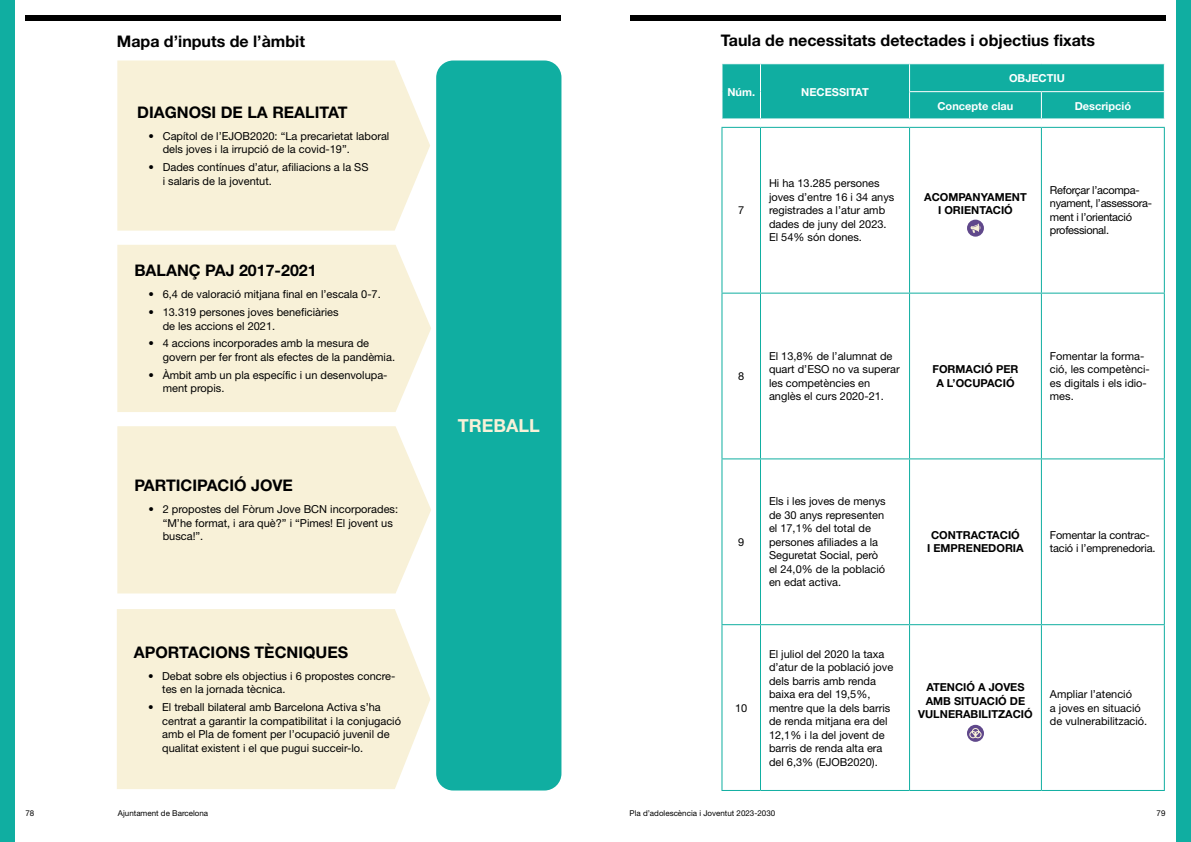
<style>
.page{position:relative;width:1191px;height:842px;background:#fff}
.page>*{position:absolute;margin:0;border:0;box-sizing:border-box;transform-origin:0 0}
.t1{font:700 18px "Helvetica Neue LT Std";color:#f8f1d8}
.t2{font:700 16px "Helvetica Neue LT Std";color:#000}
.t3{font:11px/13.5px "Helvetica Neue LT Std";color:#000}
.t4{font:700 11px/13.5px "Helvetica Neue LT Std";color:#000;text-align:center}
.t5{font:11px/13.5px "Helvetica Neue LT Std";letter-spacing:-.025em;color:#000}
.t6{font:700 11px "Helvetica Neue LT Std";color:#fff}
.t7{font:8px "Helvetica Neue LT Std";color:#000}
</style>
<div class="page">
<div style="left:0;top:0;width:14px;height:842px;background:#10aea1"></div>
<div style="left:117px;top:61px;width:313px;height:170px;background:#f8f1d8"></div>
<div style="left:117px;top:245px;width:314px;height:167px;background:#f8f1d8"></div>
<div style="left:117px;top:426px;width:314px;height:167px;background:#f8f1d8"></div>
<div style="left:117px;top:609px;width:313px;height:180px;background:#f8f1d8"></div>
<div style="left:436px;top:61px;width:125px;height:729px;background:#10aea1;border-radius:17px"></div>
<svg style="left:722px;top:128px;width:441px;height:662px"></svg>
<hr style="left:721px;top:127px;width:39px;height:1px;background:#10aea1">
<hr style="left:721px;top:128px;width:1px;height:165px;background:#10aea1">
<hr style="left:760px;top:127px;width:149px;height:1px;background:#10aea1">
<hr style="left:760px;top:128px;width:1px;height:165px;background:#10aea1">
<hr style="left:909px;top:127px;width:132px;height:1px;background:#10aea1">
<hr style="left:909px;top:128px;width:1px;height:165px;background:#10aea1">
<hr style="left:1041px;top:127px;width:123px;height:1px;background:#10aea1">
<hr style="left:1041px;top:128px;width:1px;height:165px;background:#10aea1">
<hr style="left:1163px;top:128px;width:1px;height:165px;background:#10aea1">
<hr style="left:721px;top:293px;width:39px;height:1px;background:#10aea1">
<hr style="left:721px;top:294px;width:1px;height:164px;background:#10aea1">
<hr style="left:760px;top:293px;width:149px;height:1px;background:#10aea1">
<hr style="left:760px;top:294px;width:1px;height:164px;background:#10aea1">
<hr style="left:909px;top:293px;width:132px;height:1px;background:#10aea1">
<hr style="left:909px;top:294px;width:1px;height:164px;background:#10aea1">
<hr style="left:1041px;top:293px;width:123px;height:1px;background:#10aea1">
<hr style="left:1041px;top:294px;width:1px;height:164px;background:#10aea1">
<hr style="left:1163px;top:294px;width:1px;height:164px;background:#10aea1">
<hr style="left:721px;top:458px;width:39px;height:1px;background:#10aea1">
<hr style="left:721px;top:459px;width:1px;height:165px;background:#10aea1">
<hr style="left:760px;top:458px;width:149px;height:1px;background:#10aea1">
<hr style="left:760px;top:459px;width:1px;height:165px;background:#10aea1">
<hr style="left:909px;top:458px;width:132px;height:1px;background:#10aea1">
<hr style="left:909px;top:459px;width:1px;height:165px;background:#10aea1">
<hr style="left:1041px;top:458px;width:123px;height:1px;background:#10aea1">
<hr style="left:1041px;top:459px;width:1px;height:165px;background:#10aea1">
<hr style="left:1163px;top:459px;width:1px;height:165px;background:#10aea1">
<hr style="left:721px;top:624px;width:39px;height:1px;background:#10aea1">
<hr style="left:721px;top:625px;width:1px;height:165px;background:#10aea1">
<hr style="left:760px;top:624px;width:149px;height:1px;background:#10aea1">
<hr style="left:760px;top:625px;width:1px;height:165px;background:#10aea1">
<hr style="left:909px;top:624px;width:132px;height:1px;background:#10aea1">
<hr style="left:909px;top:625px;width:1px;height:165px;background:#10aea1">
<hr style="left:1041px;top:624px;width:123px;height:1px;background:#10aea1">
<hr style="left:1041px;top:625px;width:1px;height:165px;background:#10aea1">
<hr style="left:1163px;top:625px;width:1px;height:165px;background:#10aea1">
<hr style="left:721px;top:790px;width:39px;height:1px;background:#10aea1">
<hr style="left:760px;top:790px;width:149px;height:1px;background:#10aea1">
<hr style="left:909px;top:790px;width:132px;height:1px;background:#10aea1">
<hr style="left:1041px;top:790px;width:123px;height:1px;background:#10aea1">
<svg style="left:721px;top:64px;width:444px;height:63px;background:#31b9ad"></svg>
<hr style="left:909px;top:118px;width:132px;height:3px;background:#fff">
<hr style="left:1041px;top:118px;width:124px;height:3px;background:#fff">
<div style="left:967px;top:220px;width:17px;height:17px;background:#60488b;border-radius:50%"></div>
<svg style="left:970px;top:223px;width:10px;height:10px"></svg>
<div style="left:967px;top:725px;width:17px;height:17px;background:#60488b;border-radius:50%"></div>
<svg style="left:969px;top:727px;width:13px;height:12px"></svg>
<div style="left:1176px;top:0;width:15px;height:842px;background:#10aea1"></div>
<div style="left:629px;top:16px;width:536px;height:5px;background:#000"></div>
<div style="left:26px;top:16px;width:535px;height:5px;background:#000"></div>
<p class="t2" style="left:117px;top:31px;width:190px">Mapa d’inputs de l’àmbit</p>
<p class="t2" style="left:137px;top:102px;width:212px">DIAGNOSI DE LA REALITAT</p>
<p class="t3" style="left:163px;top:129px;width:228px;text-indent:-14px">• Capítol de l’EJOB2020: “La precarietat laboral dels joves i la irrupció de la covid-19”.</p>
<p class="t3" style="left:163px;top:160px;width:207px;text-indent:-14px">• Dades contínues d’atur, afiliacions a la SS i salaris de la joventut.</p>
<p class="t2" style="left:134px;top:261px;width:184px">BALANÇ PAJ 2017-2021</p>
<p class="t3" style="left:148px;top:287px;width:234px">• 6,4 de valoració mitjana final en l’escala 0-7.</p>
<p class="t3" style="left:163px;top:305px;width:177px;text-indent:-14px">• 13.319 persones joves beneficiàries de les accions el 2021.</p>
<p class="t3" style="left:163px;top:336px;width:234px;text-indent:-14px">• 4 accions incorporades amb la mesura de govern per fer front als efectes de la pandèmia.</p>
<p class="t3" style="left:163px;top:368px;width:226px;text-indent:-14px">• Àmbit amb un pla específic i un desenvolupa&shy;ment propis.</p>
<p class="t2" style="left:134px;top:475px;width:160px">PARTICIPACIÓ JOVE</p>
<p class="t3" style="left:163px;top:502px;width:237px;text-indent:-14px">• 2 propostes del Fòrum Jove BCN incorporades: “M’he format, i ara què?” i “Pimes! El jovent us busca!”.</p>
<p class="t2" style="left:134px;top:642px;width:216px">APORTACIONS TÈCNIQUES</p>
<p class="t3" style="left:162px;top:669px;width:235px;text-indent:-14px">• Debat sobre els objectius i 6 propostes concre&shy;tes en la jornada tècnica.</p>
<p class="t3" style="left:162px;top:700px;width:240px;text-indent:-14px">• El treball bilateral amb Barcelona Activa s’ha centrat a garantir la compatibilitat i la conjugació amb el Pla de foment per l’ocupació juvenil de qualitat existent i el que pugui succeir-lo.</p>
<p class="t1" style="left:458px;top:414px;width:83px">TREBALL</p>
<p class="t2" style="left:721px;top:30px;width:376px">Taula de necessitats detectades i objectius fixats</p>
<p class="t6" style="left:727px;top:85px;width:29px">Núm.</p>
<p class="t6" style="left:801px;top:85px;width:69px">NECESSITAT</p>
<p class="t6" style="left:1009px;top:71px;width:57px">OBJECTIU</p>
<p class="t6" style="left:937px;top:99px;width:77px">Concepte clau</p>
<p class="t6" style="left:1074px;top:99px;width:58px">Descripció</p>
<p class="t3" style="left:738px;top:203px;width:8px">7</p>
<p class="t3" style="left:769px;top:176px;width:127px">Hi ha 13.285 persones joves d’entre 16 i 34 anys registrades a l’atur amb dades de juny del 2023.<br>El 54% són dones.</p>
<p class="t4" style="left:924px;top:190px;width:104px">ACOMPANYAMENT<br>I ORIENTACIÓ</p>
<p class="t5" style="left:1050px;top:183px;width:104px">Reforçar l’acompa&shy;nyament, l’assessora&shy;ment i l’orientació professional.</p>
<p class="t3" style="left:738px;top:369px;width:8px">8</p>
<p class="t3" style="left:769px;top:349px;width:132px">El 13,8% de l’alumnat de quart d’ESO no va superar les competències en anglès el curs 2020-21.</p>
<p class="t4" style="left:932px;top:362px;width:87px">FORMACIÓ PER<br>A L’OCUPACIÓ</p>
<p class="t3" style="left:1050px;top:349px;width:101px">Fomentar la forma&shy;ció, les competènci&shy;es digitals i els idio&shy;mes.</p>
<p class="t3" style="left:738px;top:535px;width:8px">9</p>
<p class="t3" style="left:769px;top:494px;width:118px">Els i les joves de menys de 30 anys representen el 17,1% del total de persones afiliades a la<br>Seguretat Social, però el 24,0% de la població en edat activa.</p>
<p class="t4" style="left:927px;top:528px;width:98px">CONTRACTACIÓ<br>I EMPRENEDORIA</p>
<p class="t3" style="left:1050px;top:528px;width:107px">Fomentar la contrac&shy;tació i l’emprenedoria.</p>
<p class="t3" style="left:735px;top:701px;width:14px">10</p>
<p class="t3" style="left:769px;top:647px;width:126px">El juliol del 2020 la taxa d’atur de la població jove dels barris amb renda baixa era del 19,5%, mentre que la dels barris de renda mitjana era del<br>12,1% i la del jovent de barris de renda alta era del 6,3% (EJOB2020).</p>
<p class="t4" style="left:918px;top:680px;width:116px">ATENCIÓ A JOVES<br>AMB SITUACIÓ DE<br>VULNERABILITZACIÓ</p>
<p class="t3" style="left:1050px;top:687px;width:99px">Ampliar l’atenció<br>a joves en situació de vulnerabilització.</p>
<p class="t7" style="left:26px;top:808px;width:10px">78</p>
<p class="t7" style="left:118px;top:809px;width:92px">Ajuntament de Barcelona</p>
<p class="t7" style="left:629px;top:809px;width:147px">Pla d’adolescència i Joventut 2023-2030</p>
<p class="t7" style="left:1156px;top:808px;width:10px">79</p>
</div>
